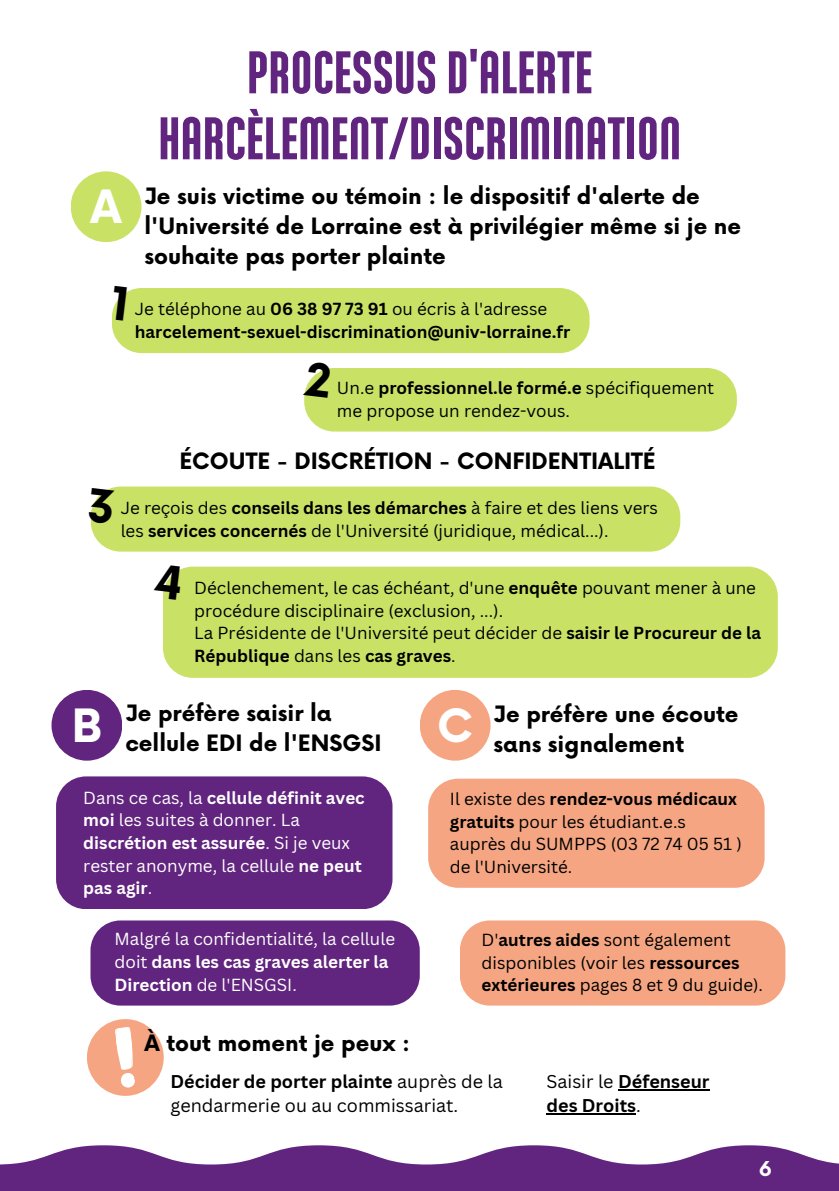
<style>
.page{position:relative;width:839px;height:1191px;background:#fff}
.page>*{position:absolute;margin:0;border:0;box-sizing:border-box;transform-origin:0 0}
.t1{font:900 60px/66px "Ando";color:#62257f;text-align:center}
.t2{font:700 44.8px "Now";color:#fff}
.t3{font:700 22px/30px "Now";color:#000}
.t4{font:700 20px "Now";color:#fff}
.t5{font:18px/24px "Canva Sans";color:#000}
.t6{font:700 18px/24px "Canva Sans";color:#000}
.t7{font:17px/22.6px "Canva Sans";color:#000}
.t8{font:17px/22.6px "Canva Sans";color:#fff}
.t9{font:700 17px/22.6px "Canva Sans";color:#000}
.s1{font-size:44.8px;color:#fff}
.s2{font-weight:400}
.s3{font-weight:700}
</style>
<div class="page">
<div style="left:112px;top:288px;width:477px;height:65px;background:#c9e265;border-radius:30px"></div>
<div style="left:71px;top:171px;width:70px;height:71px;background:#c9e265;border-radius:50%"></div>
<div style="left:304px;top:368px;width:432px;height:64px;background:#c9e265;border-radius:30px"></div>
<div style="left:91px;top:487px;width:589px;height:65px;background:#c9e265;border-radius:30px"></div>
<div style="left:163px;top:567px;width:614px;height:111px;background:#c9e265;border-radius:30px"></div>
<div style="left:51px;top:690px;width:71px;height:71px;background:#62257f;border-radius:50%"></div>
<div style="left:420px;top:690px;width:70px;height:71px;background:#f5a581;border-radius:50%"></div>
<div style="left:87px;top:1019px;width:77px;height:77px;background:#f5a581;border-radius:50%"></div>
<div style="left:56px;top:776px;width:336px;height:133px;background:#62257f;border-radius:30px"></div>
<div style="left:90px;top:920px;width:330px;height:86px;background:#62257f;border-radius:30px"></div>
<svg style="left:115px;top:1027px;width:20px;height:61px"></svg>
<hr style="left:618px;top:1089px;width:91px;height:2px;background:#000">
<hr style="left:546px;top:1113px;width:90px;height:2px;background:#000">
<svg style="left:0;top:1145px;width:838px;height:46px"></svg>
<div style="left:428px;top:779px;width:336px;height:109px;background:#f5a581;border-radius:30px"></div>
<div style="left:460px;top:920px;width:325px;height:86px;background:#f5a581;border-radius:30px"></div>
<svg style="left:112px;top:292px;width:15px;height:22px"></svg>
<svg style="left:304px;top:368px;width:27px;height:29px"></svg>
<svg style="left:91px;top:487px;width:24px;height:25px"></svg>
<svg style="left:163px;top:568px;width:20px;height:26px"></svg>
<h1 class="t1" style="left:158px;top:40px;width:524px">PROCESSUS D'ALERTE<br>HARCÈLEMENT/DISCRIMINATION</h1>
<p class="t3" style="left:144px;top:181px;width:598px;text-indent:-54px"><span class="s1">A</span> Je suis victime ou témoin : le dispositif d'alerte de l'Université de Lorraine est à privilégier même si je ne souhaite pas porter plainte</p>
<p class="t9" style="left:135px;top:298px;width:437px"><span class="s2">Je téléphone au</span> 06 38 97 73 91 <span class="s2">ou écris à l'adresse </span>harcelement-sexuel-discrimination@univ-lorraine.fr</p>
<p class="t7" style="left:337px;top:377px;width:379px">Un.e <span class="s3">professionnel.le formé.e</span> spécifiquement me propose un rendez-vous.</p>
<p class="t3" style="left:179px;top:445px;width:478px">ÉCOUTE - DISCRÉTION - CONFIDENTIALITÉ</p>
<p class="t7" style="left:121px;top:497px;width:539px">Je reçois des <span class="s3">conseils dans les démarches</span> à faire et des liens vers les <span class="s3">services concernés</span> de l'Université (juridique, médical...).</p>
<p class="t7" style="left:194px;top:577px;width:568px">Déclenchement, le cas échéant, d'une <span class="s3">enquête</span> pouvant mener à une procédure disciplinaire (exclusion, ...).<br>La Présidente de l'Université peut décider de <span class="s3">saisir le Procureur de la République</span> dans les <span class="s3">cas graves</span>.</p>
<h2 class="t2" style="left:72px;top:692px;width:32px">B</h2>
<p class="t3" style="left:125px;top:697px;width:614px">Je préfère saisir la<br>cellule EDI de l'ENSGSI <sup>C</sup> Je préfère une écoute</p>
<p class="t3" style="left:493px;top:729px;width:192px">sans signalement</p>
<p class="t8" style="left:83px;top:786px;width:283px">Dans ce cas, la <span class="s3">cellule définit avec moi</span> les suites à donner. La <span class="s3">discrétion est assurée</span>. Si je veux rester anonyme, la cellule <span class="s3">ne peut pas agir</span>.</p>
<p class="t8" style="left:115px;top:928px;width:282px">Malgré la confidentialité, la cellule doit <span class="s3">dans les cas graves alerter la<br>Direction</span> de l'ENSGSI.</p>
<p class="t3" style="left:144px;top:1028px;width:267px">À tout moment je peux :</p>
<p class="t7" style="left:450px;top:788px;width:293px">Il existe des <span class="s3">rendez-vous médicaux gratuits</span> pour les étudiant.e.s auprès du SUMPPS (03 72 74 05 51 ) de l'Université.</p>
<p class="t7" style="left:481px;top:929px;width:283px">D'<span class="s3">autres aides</span> sont également disponibles (voir les <span class="s3">ressources extérieures</span> pages 8 et 9 du guide).</p>
<p class="t5" style="left:170px;top:1069px;width:334px"><span class="s3">Décider de porter plainte</span> auprès de la gendarmerie ou au commissariat.</p>
<p class="t6" style="left:546px;top:1070px;width:164px"><span class="s2">Saisir le</span> Défenseur des Droits<span class="s2">.</span></p>
<p class="t4" style="left:758px;top:1153px;width:15px">6</p>
</div>
